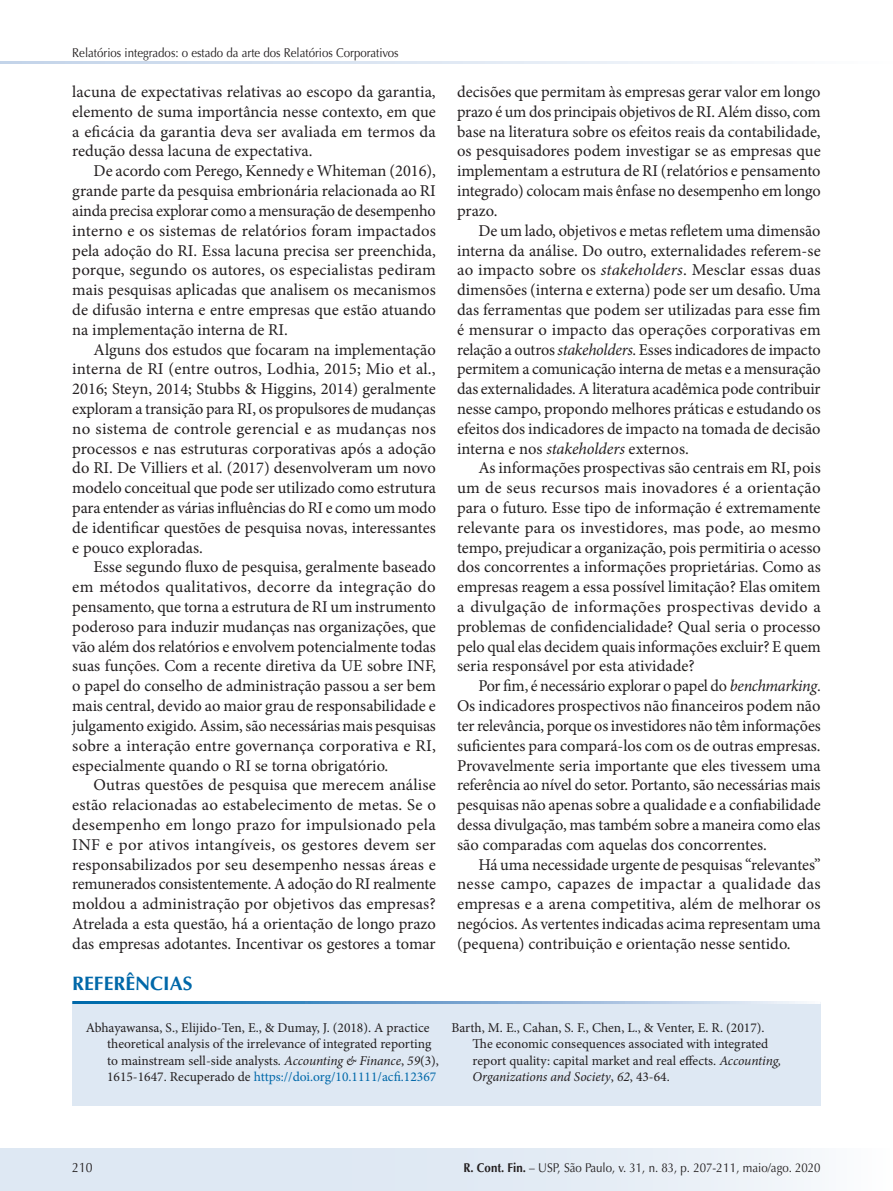
<style>
.page{position:relative;width:893px;height:1191px;background:#fff}
.page>*{position:absolute;margin:0;border:0;box-sizing:border-box;transform-origin:0 0}
.SUBTITULOS{font:700 19.5px "Optima LT Std";color:#0068a9}
.MIOLO{font:16.5px/19.8px "Minion Pro";letter-spacing:-.005em;color:#231f20;text-align:justify}
.REFERENCES{font:13.5px/16.2px "Minion Pro";color:#231f20}
.t1{font:13.5px "Optima LT Std";color:#231f20;scale:.9 1}
.t2{font:12.75px "Optima LT Std";color:#231f20;scale:.9 1}
.s1{font-style:italic}
.s2{color:#0068a9}
.s3{font-weight:700}
.s4{font-style:inherit}
</style>
<div class="page">
<div style="left:0;top:1148px;width:893px;height:43px;background:linear-gradient(to right,#d7e3f1,#f2f5fa)"></div>
<hr style="left:0;top:61px;width:893px;height:3px;background:#c2d3e9">
<div style="left:72px;top:1002px;width:749px;height:104px;background:#dee8f3"></div>
<hr style="left:72px;top:1001px;width:749px;height:3px;background:#fff">
<p class="t2" style="left:72px;top:45px;width:364px">Relatórios integrados: o estado da arte dos Relatórios Corporativos</p>
<p class="MIOLO" style="left:72px;top:82px;width:365px">lacuna de expectativas relativas ao escopo da garantia, elemento de suma importância nesse contexto, em que a eficácia da garantia deva ser avaliada em termos da redução dessa lacuna de expectativa.</p>
<p class="MIOLO" style="left:72px;top:161px;width:365px;text-indent:21px">De acordo com Perego, Kennedy e Whiteman (2016), grande parte da pesquisa embrionária relacionada ao RI ainda precisa explorar como a mensuração de desempenho interno e os sistemas de relatórios foram impactados pela adoção do RI. Essa lacuna precisa ser preenchida, porque, segundo os autores, os especialistas pediram mais pesquisas aplicadas que analisem os mecanismos de difusão interna e entre empresas que estão atuando na implementação interna de RI.</p>
<p class="MIOLO" style="left:72px;top:339px;width:365px;text-indent:21px">Alguns dos estudos que focaram na implementação interna de RI (entre outros, Lodhia, 2015; Mio et al., 2016; Steyn, 2014; Stubbs &amp; Higgins, 2014) geralmente exploram a transição para RI, os propulsores de mudanças no sistema de controle gerencial e as mudanças nos processos e nas estruturas corporativas após a adoção do RI. De Villiers et al. (2017) desenvolveram um novo modelo conceitual que pode ser utilizado como estrutura para entender as várias influências do RI e como um modo de identificar questões de pesquisa novas, interessantes e pouco exploradas.</p>
<p class="MIOLO" style="left:72px;top:557px;width:365px;text-indent:21px">Esse segundo fluxo de pesquisa, geralmente baseado em métodos qualitativos, decorre da integração do pensamento, que torna a estrutura de RI um instrumento poderoso para induzir mudanças nas organizações, que vão além dos relatórios e envolvem potencialmente todas suas funções. Com a recente diretiva da UE sobre INF, o papel do conselho de administração passou a ser bem mais central, devido ao maior grau de responsabilidade e julgamento exigido. Assim, são necessárias mais pesquisas sobre a interação entre governança corporativa e RI, especialmente quando o RI se torna obrigatório.</p>
<p class="MIOLO" style="left:72px;top:775px;width:365px;text-indent:21px">Outras questões de pesquisa que merecem análise estão relacionadas ao estabelecimento de metas. Se o desempenho em longo prazo for impulsionado pela INF e por ativos intangíveis, os gestores devem ser responsabilizados por seu desempenho nessas áreas e remunerados consistentemente. A adoção do RI realmente moldou a administração por objetivos das empresas?<br>Atrelada a esta questão, há a orientação de longo prazo das empresas adotantes. Incentivar os gestores a tomar</p>
<p class="MIOLO" style="left:457px;top:82px;width:365px">decisões que permitam às empresas gerar valor em longo prazo é um dos principais objetivos de RI. Além disso, com base na literatura sobre os efeitos reais da contabilidade, os pesquisadores podem investigar se as empresas que implementam a estrutura de RI (relatórios e pensamento integrado) colocam mais ênfase no desempenho em longo prazo.</p>
<p class="MIOLO" style="left:457px;top:221px;width:365px;text-indent:21px">De um lado, objetivos e metas refletem uma dimensão interna da análise. Do outro, externalidades referem-se ao impacto sobre os <span class="s1">stakeholders</span>. Mesclar essas duas dimensões (interna e externa) pode ser um desafio. Uma das ferramentas que podem ser utilizadas para esse fim é mensurar o impacto das operações corporativas em relação a outros <span class="s1">stakeholders</span>. Esses indicadores de impacto permitem a comunicação interna de metas e a mensuração das externalidades. A literatura acadêmica pode contribuir nesse campo, propondo melhores práticas e estudando os efeitos dos indicadores de impacto na tomada de decisão interna e nos <span class="s1">stakeholders</span> externos.</p>
<p class="MIOLO" style="left:457px;top:458px;width:365px;text-indent:21px">As informações prospectivas são centrais em RI, pois um de seus recursos mais inovadores é a orientação para o futuro. Esse tipo de informação é extremamente relevante para os investidores, mas pode, ao mesmo tempo, prejudicar a organização, pois permitiria o acesso dos concorrentes a informações proprietárias. Como as empresas reagem a essa possível limitação? Elas omitem a divulgação de informações prospectivas devido a problemas de confidencialidade? Qual seria o processo pelo qual elas decidem quais informações excluir? E quem seria responsável por esta atividade?</p>
<p class="MIOLO" style="left:457px;top:676px;width:365px;text-indent:21px">Por fim, é necessário explorar o papel do <span class="s1">benchmarking</span>.<br>Os indicadores prospectivos não financeiros podem não ter relevância, porque os investidores não têm informações suficientes para compará-los com os de outras empresas.<br>Provavelmente seria importante que eles tivessem uma referência ao nível do setor. Portanto, são necessárias mais pesquisas não apenas sobre a qualidade e a confiabilidade dessa divulgação, mas também sobre a maneira como elas são comparadas com aquelas dos concorrentes.</p>
<p class="MIOLO" style="left:457px;top:854px;width:365px;text-indent:21px">Há uma necessidade urgente de pesquisas “relevantes” nesse campo, capazes de impactar a qualidade das empresas e a arena competitiva, além de melhorar os negócios. As vertentes indicadas acima representam uma (pequena) contribuição e orientação nesse sentido.</p>
<p class="SUBTITULOS" style="left:72px;top:972px;width:122px">REFERÊNCIAS</p>
<p class="REFERENCES" style="left:107px;top:1020px;width:333px;text-indent:-21px">Abhayawansa, S., Elijido-Ten, E., &amp; Dumay, J. (2018). A practice theoretical analysis of the irrelevance of integrated reporting to mainstream sell-side analysts. <span class="s1">Accounting &amp; Finance</span>, <span class="s1">59</span>(3), 1615-1647. Recuperado de <span class="s2">https://doi.org/10.1111/acfi.12367</span></p>
<p class="REFERENCES" style="left:473px;top:1020px;width:310px;text-indent:-21px">Barth, M. E., Cahan, S. F., Chen, L., &amp; Venter, E. R. (2017).<br>The economic consequences associated with integrated report quality: capital market and real effects. <span class="s1">Accounting, Organizations and Society</span>, <span class="s1">62</span>, 43-64.</p>
<p class="t1" style="left:72px;top:1160px;width:24px">210</p>
<p class="t2" style="left:464px;top:1159px;width:398px"><span class="s3">R. Cont. Fin.</span> – USP, São Paulo, v. 31, n. 83, p. 207-<span class="s4">211</span>, maio/ago. 2020</p>
</div>
